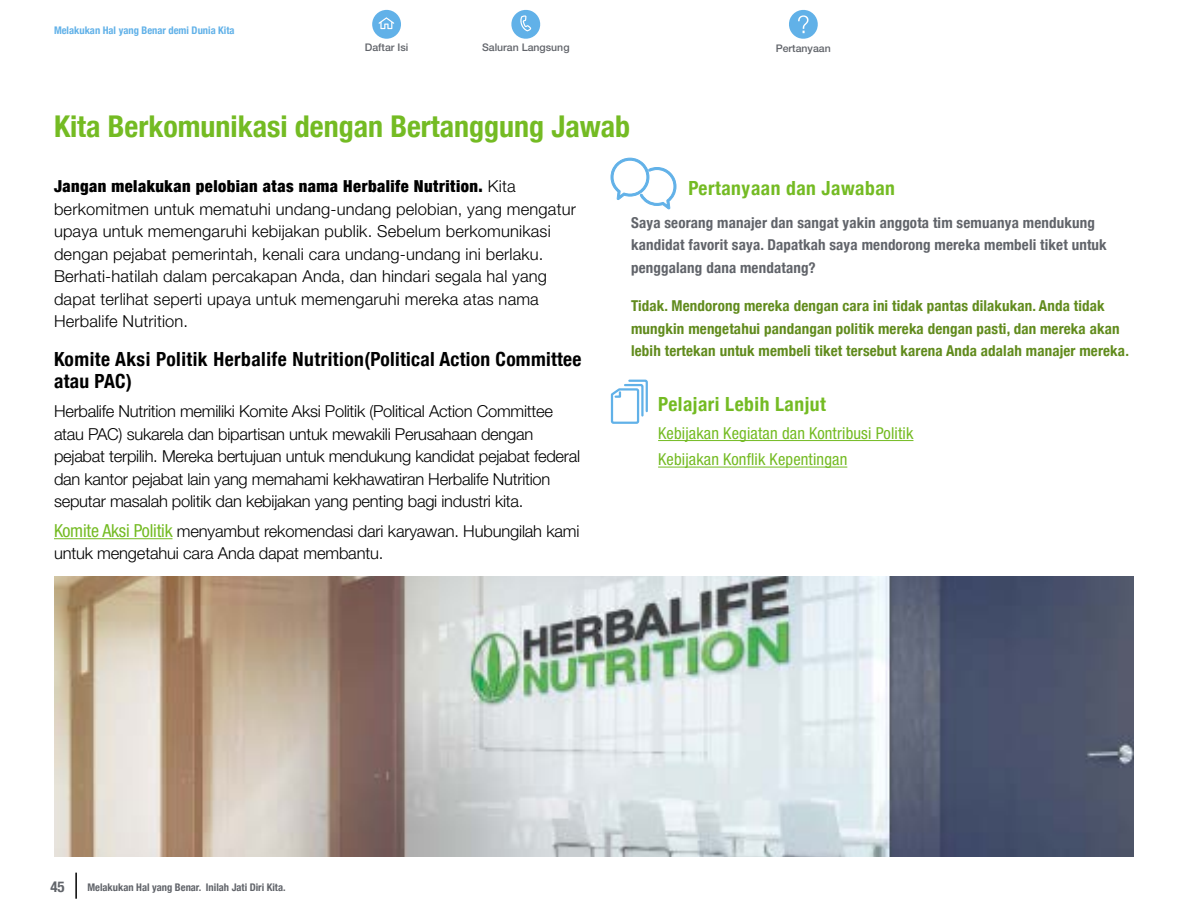
<style>
.page{position:relative;width:1188px;height:918px;background:#fff}
.page>*{position:absolute;margin:0;border:0;box-sizing:border-box;transform-origin:0 0}
.t1{font:700 condensed 30px "Helvetica Neue";color:#74bb23}
.t2{font:700 condensed 19.5px/21.9px "Helvetica Neue";letter-spacing:.02em;color:#000}
.t3{font:700 condensed 19.5px "Helvetica Neue";letter-spacing:.025em;color:#74bb23}
.t4{font:300 16.5px/22.5px "Helvetica Neue LT Std";letter-spacing:-.01em;color:#000}
.t5{font:300 16.5px/22.5px "Helvetica Neue LT Std";letter-spacing:.01em;color:#000}
.t6{font:condensed 16.5px/26.5px "Helvetica Neue LT Std";letter-spacing:.01em;color:#74bb23}
.t7{font:900 condensed 16.5px "Helvetica Neue";letter-spacing:.03em;color:#000}
.t8{font:700 condensed 15px/22.5px "Helvetica Neue";letter-spacing:.01em;color:#618b1d}
.t9{font:700 condensed 15px/22.5px "Helvetica Neue";letter-spacing:.01em;color:#61646a}
.t10{font:700 condensed 10.5px "Helvetica Neue";color:#61646a}
.t11{font:500 10.5px "Helvetica Neue LT Std";color:#61646a}
.t12{font:700 condensed 10.5px "Helvetica Neue";color:#61b1e8}
.s1{font-family:"Helvetica Neue LT Std";font-weight:300;font-stretch:normal}
.s2{font-weight:400;font-stretch:condensed;font-size:18px;color:#74bb23}
</style>
<div class="page">
<svg style="left:372px;top:10px;width:29px;height:29px"></svg>
<svg style="left:511px;top:9px;width:30px;height:30px"></svg>
<svg style="left:789px;top:9px;width:29px;height:30px"></svg>
<hr style="left:54px;top:538px;width:118px;height:1px;background:#74bb23">
<hr style="left:658px;top:440px;width:255px;height:1px;background:#74bb23">
<hr style="left:658px;top:467px;width:189px;height:1px;background:#74bb23">
<svg style="left:611px;top:158px;width:65px;height:52px"></svg>
<img style="left:54px;top:577px;width:1080px;height:279px">
<svg style="left:610px;top:379px;width:38px;height:45px"></svg>
<hr style="left:75px;top:873px;width:2px;height:26px;background:#000">
<p class="t12" style="left:54px;top:24px;width:182px">Melakukan Hal yang Benar demi Dunia Kita</p>
<p class="t11" style="left:365px;top:41px;width:45px">Daftar Isi</p>
<p class="t11" style="left:482px;top:41px;width:89px">Saluran Langsung</p>
<p class="t11" style="left:776px;top:42px;width:57px">Pertanyaan</p>
<h1 class="t1" style="left:54px;top:108px;width:578px">Kita Berkomunikasi dengan Bertanggung Jawab</h1>
<p class="t7" style="left:54px;top:176px;width:463px">Jangan melakukan pelobian atas nama Herbalife Nutrition. <span class="s1">Kita</span></p>
<p class="t5" style="left:54px;top:197px;width:523px">berkomitmen untuk mematuhi undang-undang pelobian, yang mengatur upaya untuk memengaruhi kebijakan publik. Sebelum berkomunikasi dengan pejabat pemerintah, kenali cara undang-undang ini berlaku.<br>Berhati-hatilah dalam percakapan Anda, dan hindari segala hal yang dapat terlihat seperti upaya untuk memengaruhi mereka atas nama Herbalife Nutrition.</p>
<p class="t2" style="left:54px;top:348px;width:529px">Komite Aksi Politik Herbalife Nutrition(Political Action Committee atau PAC)</p>
<p class="t4" style="left:54px;top:400px;width:528px">Herbalife Nutrition memiliki Komite Aksi Politik (Political Action Committee atau PAC) sukarela dan bipartisan untuk mewakili Perusahaan dengan pejabat terpilih. Mereka bertujuan untuk mendukung kandidat pejabat federal dan kantor pejabat lain yang memahami kekhawatiran Herbalife Nutrition seputar masalah politik dan kebijakan yang penting bagi industri kita.</p>
<p class="t4" style="left:54px;top:519px;width:527px"><span class="s2">Komite Aksi Politik</span> menyambut rekomendasi dari karyawan. Hubungilah kami untuk mengetahui cara Anda dapat membantu.</p>
<p class="t3" style="left:688px;top:176px;width:208px">Pertanyaan dan Jawaban</p>
<p class="t9" style="left:631px;top:211px;width:477px">Saya seorang manajer dan sangat yakin anggota tim semuanya mendukung kandidat favorit saya. Dapatkah saya mendorong mereka membeli tiket untuk penggalang dana mendatang?</p>
<p class="t8" style="left:631px;top:295px;width:499px">Tidak. Mendorong mereka dengan cara ini tidak pantas dilakukan. Anda tidak mungkin mengetahui pandangan politik mereka dengan pasti, dan mereka akan lebih tertekan untuk membeli tiket tersebut karena Anda adalah manajer mereka.</p>
<p class="t3" style="left:658px;top:393px;width:169px">Pelajari Lebih Lanjut</p>
<p class="t6" style="left:658px;top:420px;width:257px">Kebijakan Kegiatan dan Kontribusi Politik<br>Kebijakan Konflik Kepentingan</p>
<p class="t9" style="left:50px;top:875px;width:16px">45</p>
<p class="t10" style="left:87px;top:881px;width:200px">Melakukan Hal yang Benar. Inilah Jati Diri Kita.</p>
</div>
